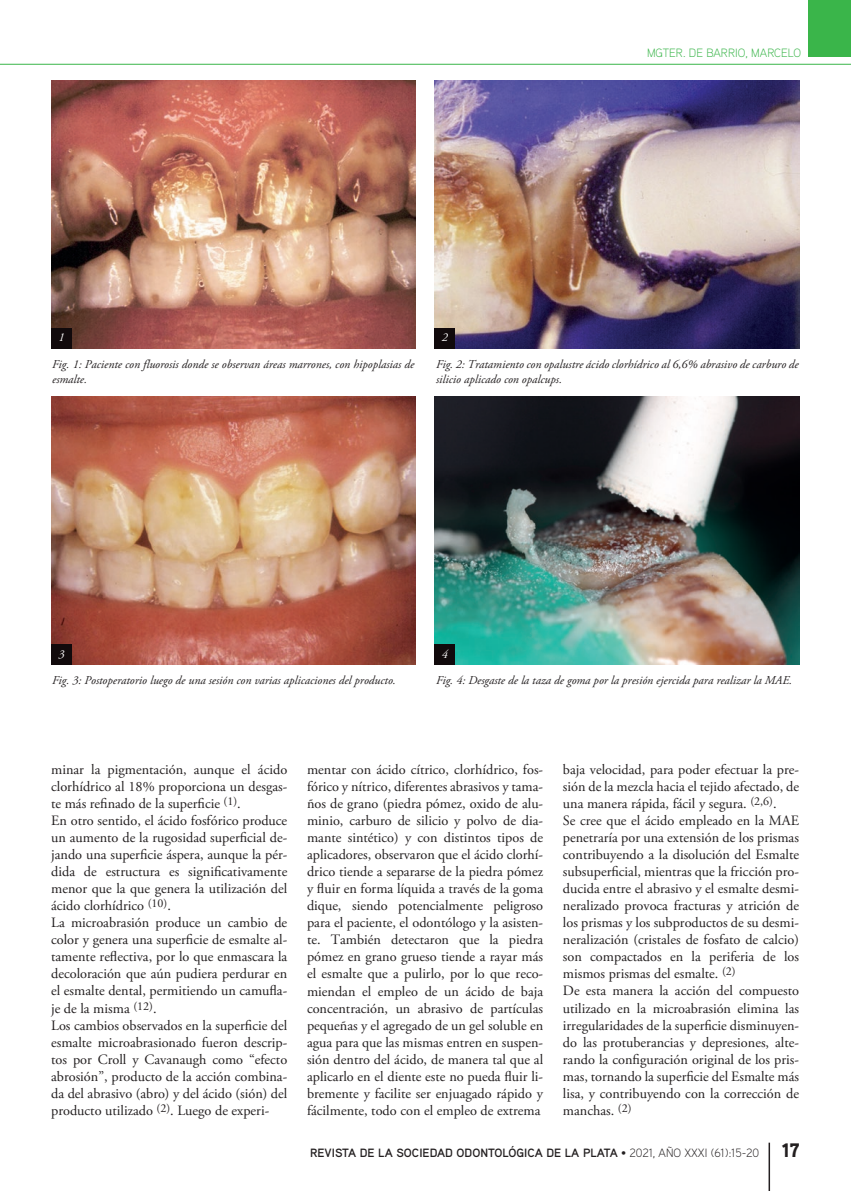
<style>
.page{position:relative;width:851px;height:1191px;background:#fff}
.page>*{position:absolute;margin:0;border:0;box-sizing:border-box;transform-origin:0 0}
.t1{font:14.25px/17.1px "Adobe Garamond Pro";color:#231f20}
.t2{font:italic 12px/15px "Adobe Garamond Pro";color:#231f20}
.t3{font:700 12px "Aaux Pro";color:#231f20}
.t4{font:300 12px "Aaux Pro";color:#3ab54a}
.t5{font:italic 12px "Adobe Garamond Pro";color:#fff}
.s1{font-weight:300}
.s2{font-weight:900;font-size:19.5px}
</style>
<div class="page">
<img style="left:51px;top:81px;width:365px;height:268px">
<hr style="left:0;top:64px;width:850px;height:1px;background:#3ab54a">
<div style="left:808px;top:0;width:42px;height:57px;background:#3ab54a"></div>
<hr style="left:768px;top:1142px;width:2px;height:48px;background:#231f20">
<div style="left:51px;top:328px;width:21px;height:21px;background:#110a0c"></div>
<img style="left:434px;top:81px;width:365px;height:268px">
<img style="left:51px;top:397px;width:365px;height:268px">
<img style="left:434px;top:397px;width:365px;height:268px">
<div style="left:434px;top:328px;width:21px;height:21px;background:#110a0c"></div>
<div style="left:51px;top:644px;width:21px;height:21px;background:#110a0c"></div>
<div style="left:434px;top:644px;width:21px;height:21px;background:#110a0c"></div>
<p class="t5" style="left:58px;top:330px;width:7px">1</p>
<p class="t5" style="left:442px;top:330px;width:7px">2</p>
<p class="t4" style="left:647px;top:45px;width:155px">MGTER. DE BARRIO, MARCELO</p>
<p class="t2" style="left:52px;top:357px;width:363px">Fig. 1: Paciente con fluorosis donde se observan áreas marrones, con hipoplasias de esmalte.</p>
<p class="t2" style="left:436px;top:357px;width:364px">Fig. 2: Tratamiento con opalustre ácido clorhídrico al 6,6% abrasivo de carburo de silicio aplicado con opalcups.</p>
<p class="t5" style="left:58px;top:646px;width:7px">3</p>
<p class="t5" style="left:442px;top:646px;width:7px">4</p>
<p class="t2" style="left:52px;top:673px;width:345px">Fig. 3: Postoperatorio luego de una sesión con varias aplicaciones del producto.</p>
<p class="t2" style="left:436px;top:673px;width:358px">Fig. 4: Desgaste de la taza de goma por la presión ejercida para realizar la MAE.</p>
<p class="t1" style="left:51px;top:761px;width:238px">minar la pigmentación, aunque el ácido clorhídrico al 18% proporciona un desgas&shy;te más refinado de la superficie <sup>(1)</sup>.<br>En otro sentido, el ácido fosfórico produce un aumento de la rugosidad superficial de&shy;jando una superficie áspera, aunque la pér&shy;dida de estructura es significativamente menor que la que genera la utilización del ácido clorhídrico <sup>(10)</sup>.<br>La microabrasión produce un cambio de color y genera una superficie de esmalte al&shy;tamente reflectiva, por lo que enmascara la decoloración que aún pudiera perdurar en el esmalte dental, permitiendo un camufla&shy;je de la misma <sup>(12)</sup>.<br>Los cambios observados en la superficie del esmalte microabrasionado fueron descrip&shy;tos por Croll y Cavanaugh como “efecto abrosión”, producto de la acción combina&shy;da del abrasivo (abro) y del ácido (sión) del producto utilizado <sup>(2)</sup>. Luego de experi-</p>
<p class="t1" style="left:307px;top:761px;width:238px;text-align:justify">mentar con ácido cítrico, clorhídrico, fos&shy;fórico y nítrico, diferentes abrasivos y tama&shy;ños de grano (piedra pómez, oxido de alu&shy;minio, carburo de silicio y polvo de dia&shy;mante sintético) y con distintos tipos de aplicadores, observaron que el ácido clorhí&shy;drico tiende a separarse de la piedra pómez y fluir en forma líquida a través de la goma dique, siendo potencialmente peligroso para el paciente, el odontólogo y la asisten&shy;te. También detectaron que la piedra pómez en grano grueso tiende a rayar más el esmalte que a pulirlo, por lo que reco&shy;miendan el empleo de un ácido de baja concentración, un abrasivo de partículas pequeñas y el agregado de un gel soluble en agua para que las mismas entren en suspen&shy;sión dentro del ácido, de manera tal que al aplicarlo en el diente este no pueda fluir li&shy;bremente y facilite ser enjuagado rápido y fácilmente, todo con el empleo de extrema</p>
<p class="t1" style="left:562px;top:761px;width:238px">baja velocidad, para poder efectuar la pre&shy;sión de la mezcla hacia el tejido afectado, de una manera rápida, fácil y segura. <sup>(2,6)</sup>.<br>Se cree que el ácido empleado en la MAE penetraría por una extensión de los prismas contribuyendo a la disolución del Esmalte subsuperficial, mientras que la fricción pro&shy;ducida entre el abrasivo y el esmalte desmi&shy;neralizado provoca fracturas y atrición de los prismas y los subproductos de su desmi&shy;neralización (cristales de fosfato de calcio) son compactados en la periferia de los mismos prismas del esmalte. <sup>(2)<br></sup>De esta manera la acción del compuesto utilizado en la microabrasión elimina las irregularidades de la superficie disminuyen&shy;do las protuberancias y depresiones, alte&shy;rando la configuración original de los pris&shy;mas, tornando la superficie del Esmalte más lisa, y contribuyendo con la corrección de manchas. <sup>(2)</sup></p>
<p class="t3" style="left:310px;top:1145px;width:491px">REVISTA DE LA SOCIEDAD ODONTOLÓGICA DE LA PLATA <span class="s1">• 2021, AÑO XXXI (61):15-20</span> <span class="s2">17</span></p>
</div>
